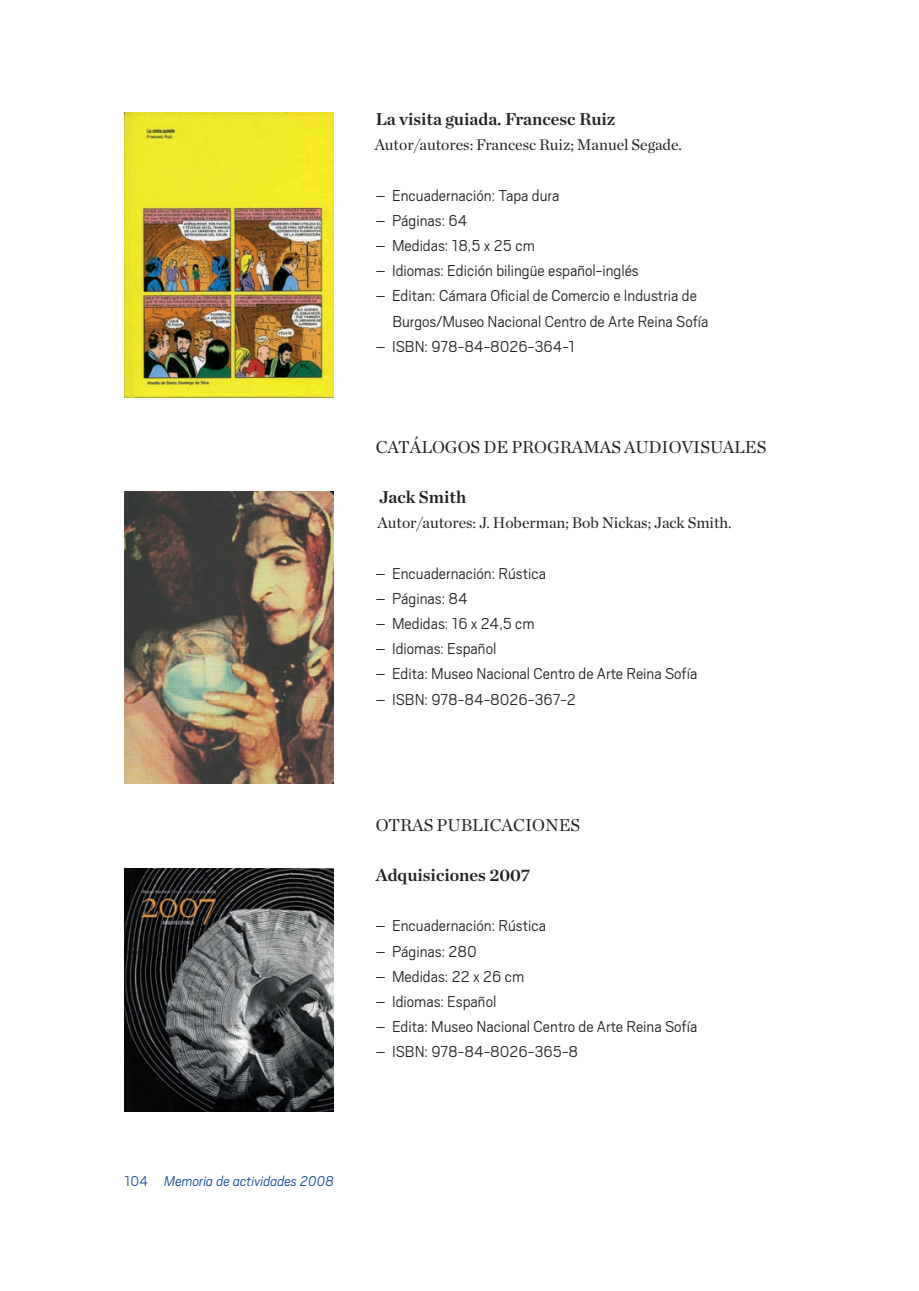
<style>
.page{position:relative;width:919px;height:1291px;background:#fff}
.page>*{position:absolute;margin:0;border:0;box-sizing:border-box;transform-origin:0 0}
.t1{font:300 17.5px/25.2px "Scout";color:#231f20}
.t2{font:600 17.5px "Chronicle Deck";color:#231f20}
.t3{font:17.5px "Chronicle Deck";color:#231f20}
.t4{font:15.75px "Chronicle Deck";color:#231f20}
.t5{font:italic 300 15.75px "Scout";color:#15489e}
.s1{font-style:normal}
</style>
<div class="page">
<img style="left:125px;top:112px;width:209px;height:285px">
<img style="left:125px;top:492px;width:209px;height:291px">
<img style="left:125px;top:869px;width:209px;height:243px">
<p class="t2" style="left:376px;top:109px;width:241px">La visita guiada. Francesc Ruiz</p>
<p class="t4" style="left:375px;top:136px;width:309px">Autor/autores: Francesc Ruiz; Manuel Segade.</p>
<p class="t1" style="left:376px;top:184px;width:185px">– Encuadernación: Tapa dura</p>
<p class="t1" style="left:376px;top:209px;width:93px">– Páginas: 64</p>
<p class="t1" style="left:376px;top:234px;width:161px">– Medidas: 18,5 x 25 cm</p>
<p class="t1" style="left:376px;top:260px;width:264px">– Idiomas: Edición bilingüe español-inglés</p>
<p class="t1" style="left:392px;top:285px;width:318px;text-indent:-17px">– Editan: Cámara Oficial de Comercio e Industria de<br>Burgos/Museo Nacional Centro de Arte Reina Sofía</p>
<p class="t1" style="left:376px;top:335px;width:201px">– ISBN: 978-84-8026-364-1</p>
<p class="t3" style="left:376px;top:436px;width:392px">CATÁLOGOS DE PROGRAMAS AUDIOVISUALES</p>
<p class="t2" style="left:379px;top:487px;width:89px">Jack Smith</p>
<p class="t4" style="left:378px;top:514px;width:356px">Autor/autores: J. Hoberman; Bob Nickas; Jack Smith.</p>
<p class="t1" style="left:376px;top:562px;width:172px">– Encuadernación: Rústica</p>
<p class="t1" style="left:376px;top:587px;width:94px">– Páginas: 84</p>
<p class="t1" style="left:376px;top:612px;width:161px">– Medidas: 16 x 24,5 cm</p>
<p class="t1" style="left:376px;top:638px;width:122px">– Idiomas: Español</p>
<p class="t1" style="left:376px;top:663px;width:323px">– Edita: Museo Nacional Centro de Arte Reina Sofía</p>
<p class="t1" style="left:376px;top:688px;width:202px">– ISBN: 978-84-8026-367-2</p>
<p class="t3" style="left:376px;top:814px;width:206px">OTRAS PUBLICACIONES</p>
<p class="t2" style="left:376px;top:865px;width:156px">Adquisiciones 2007</p>
<p class="t1" style="left:376px;top:915px;width:172px">– Encuadernación: Rústica</p>
<p class="t1" style="left:376px;top:940px;width:103px">– Páginas: 280</p>
<p class="t1" style="left:376px;top:965px;width:150px">– Medidas: 22 x 26 cm</p>
<p class="t1" style="left:376px;top:990px;width:122px">– Idiomas: Español</p>
<p class="t1" style="left:376px;top:1016px;width:323px">– Edita: Museo Nacional Centro de Arte Reina Sofía</p>
<p class="t1" style="left:376px;top:1041px;width:204px">– ISBN: 978-84-8026-365-8</p>
<p class="t5" style="left:125px;top:1176px;width:211px"><span class="s1">104</span> Memoria de actividades 2008</p>
</div>
